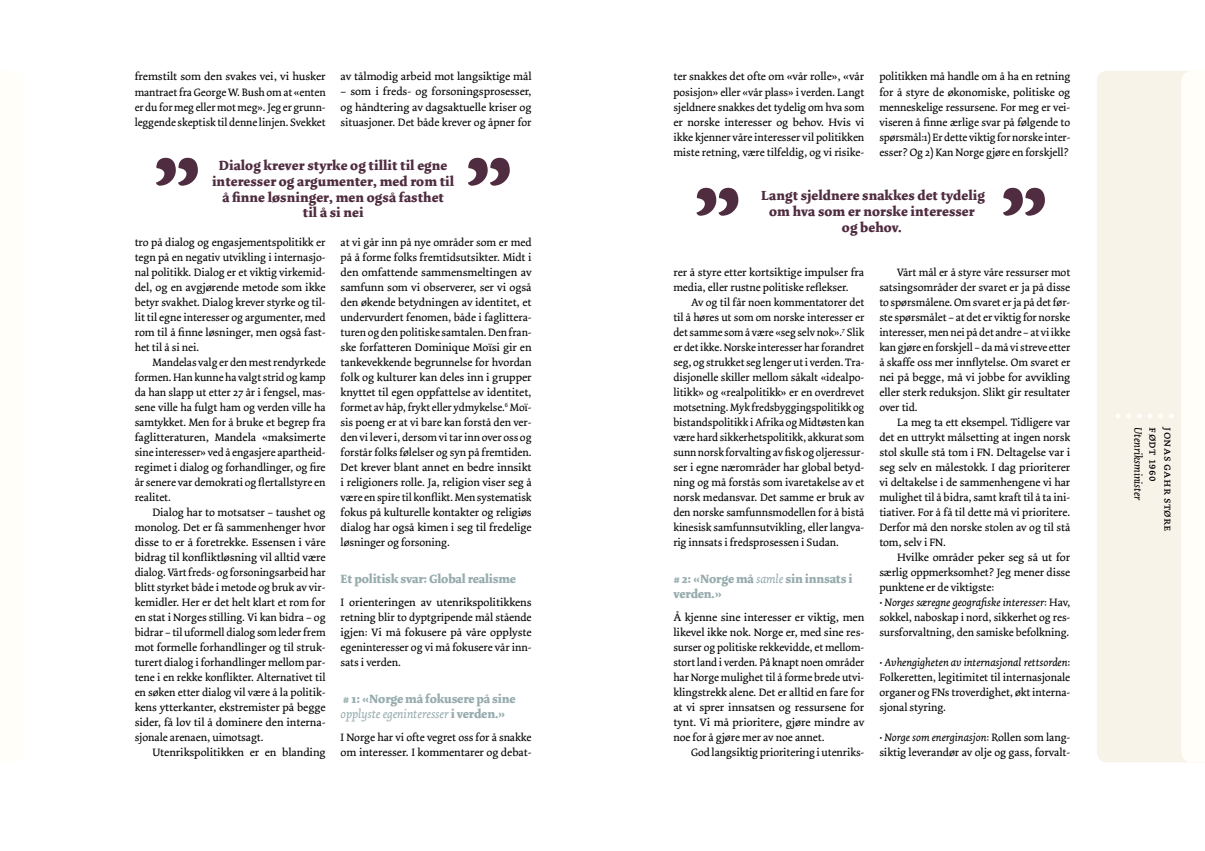
<style>
.page{position:relative;width:1205px;height:851px;background:#fff}
.page>*{position:absolute;margin:0;border:0;box-sizing:border-box;transform-origin:0 0}
.t1{font:700 13.75px/15.6px "Dolly";letter-spacing:.01em;color:#4f2c3f;text-align:center}
.t2{font:700 12.5px/15px "Dolly";letter-spacing:-.01em;color:#97acae}
.t3{font:11.88px "Dolly Small Caps";letter-spacing:.02em;color:#000}
.t4{font:11.25px/15px "Dolly";letter-spacing:-.005em;color:#000;text-align:justify}
.t5{font:italic 11.25px "Dolly";letter-spacing:-.01em;color:#000}
.s1{font-weight:400;font-style:italic}
.s2{font-style:italic}
</style>
<div class="page">
<svg style="left:696px;top:188px;width:42px;height:28px"></svg>
<svg style="left:1003px;top:188px;width:42px;height:28px"></svg>
<div style="left:1097px;top:71px;width:84px;height:691px;background:#f7f3e9"></div>
<svg style="left:156px;top:158px;width:42px;height:28px"></svg>
<svg style="left:468px;top:158px;width:42px;height:28px"></svg>
<p class="t4" style="left:135px;top:69px;width:192px">fremstilt som den svakes vei, vi husker mantraet fra George W. Bush om at «enten er du for meg eller mot meg». Jeg er grunn&shy;leggende skeptisk til denne linjen. Svekket</p>
<p class="t4" style="left:341px;top:69px;width:192px">av tålmodig arbeid mot langsiktige mål</p>
<p class="t4" style="left:341px;top:84px;width:192px">– som i freds- og forsoningsprosesser, og håndtering av dagsaktuelle kriser og situasjoner. Det både krever og åpner for</p>
<p class="t1" style="left:212px;top:158px;width:244px">Dialog krever styrke og tillit til egne interesser og argumenter, med rom til å finne løsninger, men også fasthet<br>til å si nei</p>
<p class="t4" style="left:135px;top:234px;width:192px">tro på dialog og engasjementspolitikk er tegn på en negativ utvikling i internasjo&shy;nal politikk. Dialog er et viktig virkemid&shy;del, og en avgjørende metode som ikke betyr svakhet. Dialog krever styrke og til&shy;lit til egne interesser og argumenter, med rom til å finne løsninger, men også fast&shy;het til å si nei.</p>
<p class="t4" style="left:135px;top:354px;width:192px;text-indent:18px">Mandelas valg er den mest rendyrkede formen. Han kunne ha valgt strid og kamp da han slapp ut etter 27 år i fengsel, mas&shy;sene ville ha fulgt ham og verden ville ha samtykket. Men for å bruke et begrep fra faglitteraturen, Mandela «maksimerte sine interesser» ved å engasjere apartheid&shy;regimet i dialog og forhandlinger, og fire år senere var demokrati og flertallstyre en realitet.</p>
<p class="t4" style="left:135px;top:504px;width:192px;text-indent:18px">Dialog har to motsatser – taushet og monolog. Det er få sammenhenger hvor disse to er å foretrekke. Essensen i våre bidrag til konfliktløsning vil alltid være dialog. Vårt freds- og forsoningsarbeid har blitt styrket både i metode og bruk av vir&shy;kemidler. Her er det helt klart et rom for en stat i Norges stilling. Vi kan bidra – og bidrar – til uformell dialog som leder frem mot formelle forhandlinger og til struk&shy;turert dialog i forhandlinger mellom par&shy;tene i en rekke konflikter. Alternativet til en søken etter dialog vil være å la politik&shy;kens ytterkanter, ekstremister på begge sider, få lov til å dominere den interna&shy;sjonale arenaen, uimotsagt.</p>
<p class="t4" style="left:152px;top:744px;width:175px">Utenrikspolitikken er en blanding</p>
<p class="t4" style="left:341px;top:234px;width:192px">at vi går inn på nye områder som er med på å forme folks fremtidsutsikter. Midt i den omfattende sammensmeltingen av samfunn som vi observerer, ser vi også den økende betydningen av identitet, et undervurdert fenomen, både i faglittera&shy;turen og den politiske samtalen. Den fran&shy;ske forfatteren Dominique Moïsi gir en tankevekkende begrunnelse for hvordan folk og kulturer kan deles inn i grupper knyttet til egen oppfattelse av identitet, formet av håp, frykt eller ydmykelse.<sup>6</sup> Moï&shy;sis poeng er at vi bare kan forstå den ver&shy;den vi lever i, dersom vi tar inn over oss og forstår folks følelser og syn på fremtiden.<br>Det krever blant annet en bedre innsikt i religioners rolle. Ja, religion viser seg å være en spire til konflikt. Men systematisk fokus på kulturelle kontakter og religiøs dialog har også kimen i seg til fredelige løsninger og forsoning.</p>
<p class="t2" style="left:341px;top:571px;width:177px">Et politisk svar: Global realisme</p>
<p class="t4" style="left:341px;top:594px;width:192px">I orienteringen av utenrikspolitikkens retning blir to dyptgripende mål stående igjen: Vi må fokusere på våre opplyste egeninteresser og vi må fokusere vår inn&shy;sats i verden.</p>
<p class="t2" style="left:341px;top:691px;width:176px"># 1: «Norge må fokusere på sine <span class="s1">opplyste egeninteresser</span> i verden.»</p>
<p class="t4" style="left:341px;top:729px;width:192px">I Norge har vi ofte vegret oss for å snakke om interesser. I kommentarer og debat-</p>
<p class="t4" style="left:673px;top:69px;width:192px">ter snakkes det ofte om «vår rolle», «vår posisjon» eller «vår plass» i verden. Langt sjeldnere snakkes det tydelig om hva som er norske interesser og behov. Hvis vi ikke kjenner våre interesser vil politikken miste retning, være tilfeldig, og vi risike-</p>
<p class="t4" style="left:879px;top:69px;width:192px">politikken må handle om å ha en retning for å styre de økonomiske, politiske og menneskelige ressursene. For meg er vei&shy;viseren å finne ærlige svar på følgende to spørsmål:1) Er dette viktig for norske inter&shy;esser? Og 2) Kan Norge gjøre en forskjell?</p>
<p class="t1" style="left:761px;top:188px;width:225px">Langt sjeldnere snakkes det tydelig om hva som er norske interesser og behov.</p>
<p class="t4" style="left:673px;top:264px;width:192px">rer å styre etter kortsiktige impulser fra media, eller rustne politiske reflekser.</p>
<p class="t4" style="left:673px;top:294px;width:192px;text-indent:18px">Av og til får noen kommentatorer det til å høres ut som om norske interesser er det samme som å være «seg selv nok».<sup>7</sup> Slik er det ikke. Norske interesser har forandret seg, og strukket seg lenger ut i verden. Tra&shy;disjonelle skiller mellom såkalt «idealpo&shy;litikk» og «realpolitikk» er en overdrevet motsetning. Myk fredsbyggingspolitikk og bistandspolitikk i Afrika og Midtøsten kan være hard sikkerhetspolitikk, akkurat som sunn norsk forvalting av fisk og oljeressur&shy;ser i egne nærområder har global betyd&shy;ning og må forstås som ivaretakelse av et norsk medansvar. Det samme er bruk av den norske samfunnsmodellen for å bistå kinesisk samfunnsutvikling, eller langva&shy;rig innsats i fredsprosessen i Sudan.</p>
<p class="t2" style="left:673px;top:571px;width:181px"># 2: «Norge må <span class="s1">samle</span> sin innsats i verden.»</p>
<p class="t4" style="left:673px;top:609px;width:192px">Å kjenne sine interesser er viktig, men likevel ikke nok. Norge er, med sine res&shy;surser og politiske rekkevidde, et mellom&shy;stort land i verden. På knapt noen områder har Norge mulighet til å forme brede utvi&shy;klingstrekk alene. Det er alltid en fare for at vi sprer innsatsen og ressursene for tynt. Vi må prioritere, gjøre mindre av noe for å gjøre mer av noe annet.</p>
<p class="t4" style="left:691px;top:744px;width:175px">God langsiktig prioritering i utenriks-</p>
<p class="t4" style="left:879px;top:264px;width:192px;text-indent:18px">Vårt mål er å styre våre ressurser mot satsingsområder der svaret er ja på disse to spørsmålene. Om svaret er ja på det før&shy;ste spørsmålet – at det er viktig for norske interesser, men nei på det andre – at vi ikke kan gjøre en forskjell – da må vi streve etter å skaffe oss mer innflytelse. Om svaret er nei på begge, må vi jobbe for avvikling eller sterk reduksjon. Slikt gir resultater over tid.</p>
<p class="t4" style="left:879px;top:414px;width:192px;text-indent:18px">La meg ta ett eksempel. Tidligere var det en uttrykt målsetting at ingen norsk stol skulle stå tom i FN. Deltagelse var i seg selv en målestokk. I dag prioriterer vi deltakelse i de sammenhengene vi har mulighet til å bidra, samt kraft til å ta ini&shy;tiativer. For å få til dette må vi prioritere.<br>Derfor må den norske stolen av og til stå tom, selv i FN.</p>
<p class="t4" style="left:879px;top:549px;width:192px;text-indent:18px">Hvilke områder peker seg så ut for særlig oppmerksomhet? Jeg mener disse punktene er de viktigste:</p>
<p class="t4" style="left:879px;top:594px;width:192px"><span class="s2">• Norges særegne geografiske interesser</span>: Hav, sokkel, naboskap i nord, sikkerhet og res&shy;sursforvaltning, den samiske befolkning.</p>
<p class="t4" style="left:879px;top:654px;width:192px"><span class="s2">• Avhengigheten av internasjonal rettsorden</span>:<br>Folkeretten, legitimitet til internasjonale organer og FNs troverdighet, økt interna&shy;sjonal styring.</p>
<p class="t4" style="left:879px;top:729px;width:192px"><span class="s2">• Norge som energinasjon</span>: Rollen som lang&shy;siktig leverandør av olje og gass, forvalt-</p>
<p class="t5" style="left:1145px;top:427px;width:75px;rotate:90deg">Utenriksminister</p>
<p class="t3" style="left:1160px;top:427px;width:56px;rotate:90deg">født 1960</p>
<p class="t3" style="left:1175px;top:427px;width:106px;rotate:90deg">jonas gahr støre</p>
</div>
